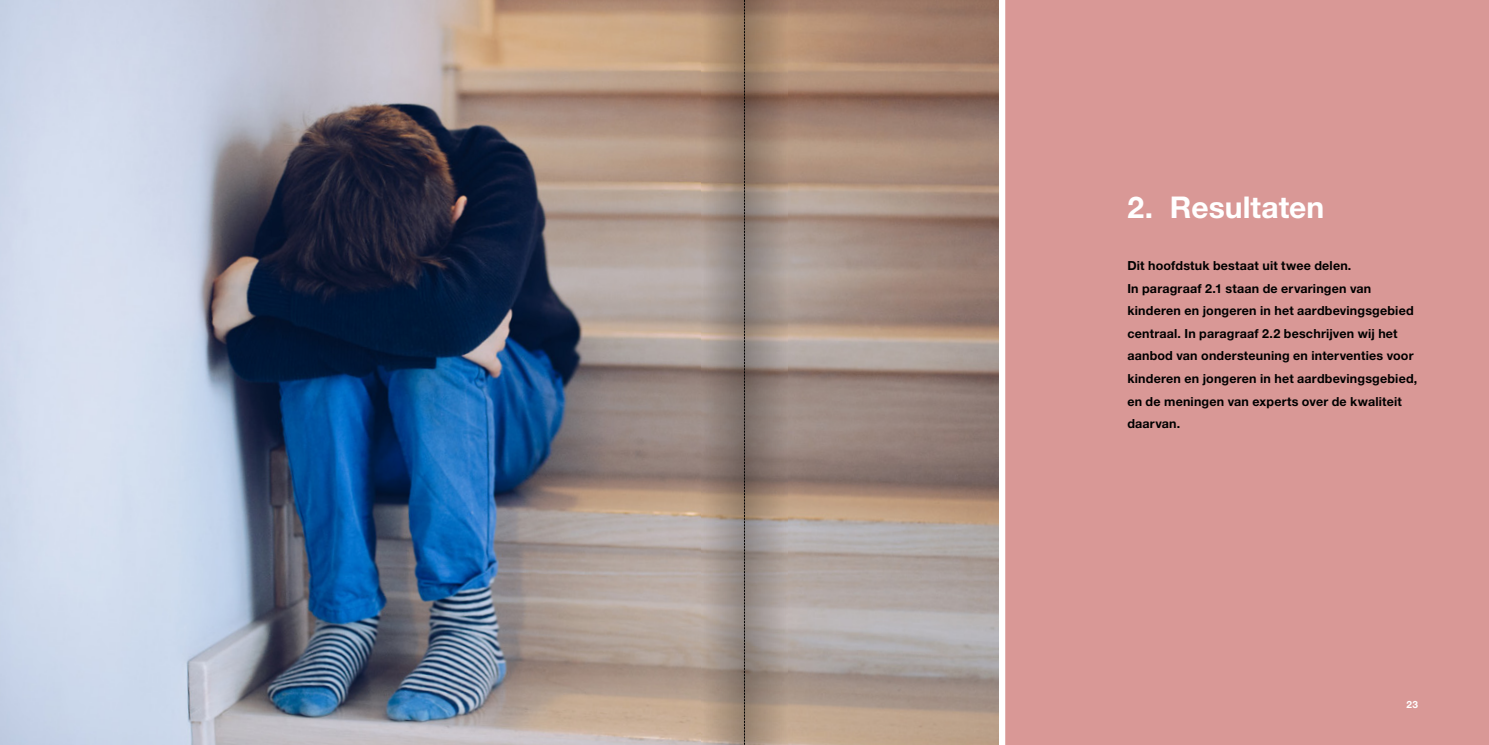
<style>
.page{position:relative;width:1489px;height:745px;background:#fff}
.page>*{position:absolute;margin:0;border:0;box-sizing:border-box;transform-origin:0 0}
.t1{font:700 30px "Helvetica Neue LT Std";letter-spacing:.005em;color:#fff}
.t2{font:700 12.5px/22.5px "Helvetica Neue LT Std";letter-spacing:.015em;color:#000}
.t3{font:700 10px "Helvetica Neue LT Std";color:#fff}
</style>
<div class="page">
<div style="left:1002px;top:0;width:486px;height:744px;background:#d99896"></div>
<img style="left:0;top:0;width:998px;height:744px">
<div style="left:998px;top:0;width:7px;height:744px;background:#fff"></div>
<svg style="left:745px;top:0;width:42px;height:744px;background:#97867a"></svg>
<svg style="left:702px;top:0;width:42px;height:744px;background:#a08d81"></svg>
<svg style="left:744px;top:0;width:1px;height:744px"></svg>
<h1 class="t1" style="left:1127px;top:188px;width:198px">2. Resultaten</h1>
<p class="t2" style="left:1127px;top:254px;width:291px">Dit hoofdstuk bestaat uit twee delen.<br>In paragraaf 2.1 staan de ervaringen van kinderen en jongeren in het aardbevingsgebied centraal. In paragraaf 2.2 beschrijven wij het aanbod van ondersteuning en interventies voor kinderen en jongeren in het aardbevingsgebied, en de meningen van experts over de kwaliteit daarvan.</p>
<p class="t3" style="left:1406px;top:698px;width:13px">23</p>
</div>
